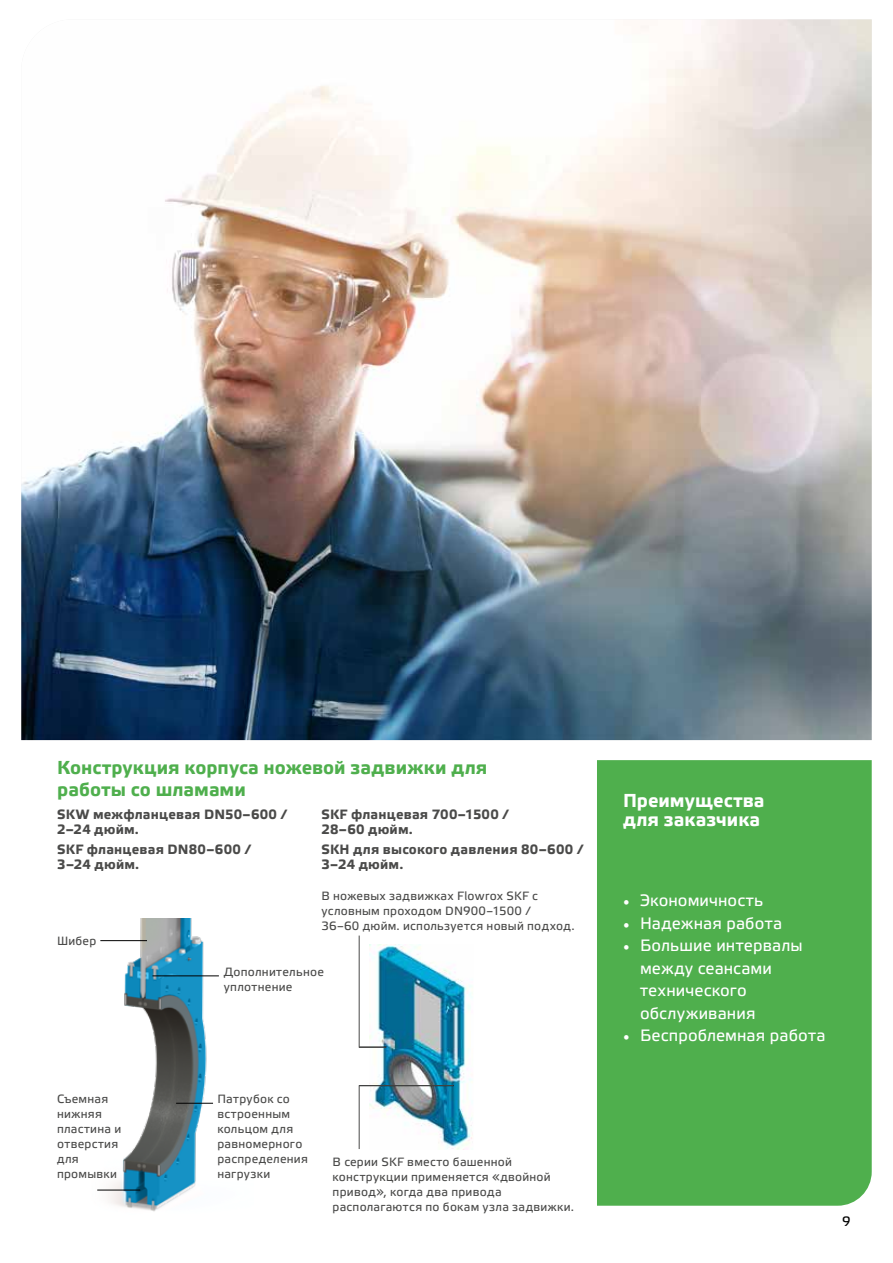
<style>
.page{position:relative;width:893px;height:1263px;background:#fff}
.page>*{position:absolute;margin:0;border:0;box-sizing:border-box;transform-origin:0 0}
.t1{font:700 18.75px/22.5px "Etelka Text Pro";color:#4faf4d}
.t2{font:700 18.75px/19.5px "Etelka Text Pro";letter-spacing:.005em;color:#fff}
.t3{font:16.5px/22.5px "Etelka Text Pro";letter-spacing:.005em;color:#fff}
.t4{font:700 13.5px/15px "Etelka Text Pro";letter-spacing:.015em;color:#4a4a49}
.t5{font:13.5px "Etelka Text Pro";color:#000}
.t6{font:12px/15px "Etelka Text Pro";letter-spacing:.02em;color:#4a4a49}
.s1{font-family:"Minion Pro";font-weight:700}
</style>
<div class="page">
<img style="left:97px;top:919px;width:122px;height:293px">
<hr style="left:97px;top:1189px;width:43px;height:1px;background:#000">
<hr style="left:152px;top:975px;width:67px;height:1px;background:#000">
<hr style="left:176px;top:1103px;width:37px;height:1px;background:#000">
<hr style="left:100px;top:940px;width:47px;height:1px;background:#000">
<img style="left:369px;top:944px;width:104px;height:205px">
<hr style="left:359px;top:1085px;width:95px;height:1px;background:#000">
<hr style="left:359px;top:1085px;width:1px;height:64px;background:#4a4a49">
<hr style="left:359px;top:1085px;width:94px;height:1px;background:#4a4a49">
<hr style="left:359px;top:935px;width:1px;height:112px;background:#4a4a49">
<svg style="left:359px;top:1047px;width:27px;height:1px"></svg>
<div style="left:597px;top:760px;width:275px;height:446px;background:#4faf4d"></div>
<img style="left:21px;top:19px;width:851px;height:721px">
<h1 class="t1" style="left:57px;top:757px;width:432px">Конструкция корпуса ножевой задвижки для работы со шламами</h1>
<p class="t4" style="left:57px;top:808px;width:231px">SKW межфланцевая DN50–600 /<br>2–24 дюйм.</p>
<p class="t4" style="left:57px;top:842px;width:195px">SKF фланцевая DN80–600 /<br>3–24 дюйм.</p>
<p class="t4" style="left:321px;top:808px;width:189px">SKF фланцевая 700–1500 /<br>28–60 дюйм.</p>
<p class="t4" style="left:321px;top:842px;width:263px">SKH для высокого давления 80–600 /<br>3–24 дюйм.</p>
<p class="t6" style="left:321px;top:889px;width:255px">В ножевых задвижках Flowrox SKF с условным проходом DN900–1500 /<br>36–60 дюйм. используется новый подход.</p>
<p class="t6" style="left:57px;top:934px;width:41px">Шибер</p>
<p class="t6" style="left:57px;top:1092px;width:66px">Съемная нижняя пластина и отверстия для промывки</p>
<p class="t6" style="left:224px;top:965px;width:102px">Дополнительное уплотнение</p>
<p class="t6" style="left:217px;top:1092px;width:92px">Патрубок со встроенным кольцом для равномерного распределения нагрузки</p>
<p class="t6" style="left:333px;top:1155px;width:243px">В серии SKF вместо башенной конструкции применяется «двойной привод», когда два привода располагаются по бокам узла задвижки.</p>
<h1 class="t2" style="left:623px;top:791px;width:143px">Преимущества для заказчика</h1>
<h2 class="t3" style="left:623px;top:890px;width:142px"><span class="s1">•</span> Экономичность</h2>
<h2 class="t3" style="left:623px;top:913px;width:161px"><span class="s1">•</span> Надежная работа</h2>
<h2 class="t3" style="left:640px;top:935px;width:164px;text-indent:-17px"><span class="s1">•</span> Большие интервалы между сеансами технического обслуживания</h2>
<h2 class="t3" style="left:623px;top:1025px;width:204px"><span class="s1">•</span> Беспроблемная работа</h2>
<p class="t5" style="left:842px;top:1214px;width:10px">9</p>
</div>
